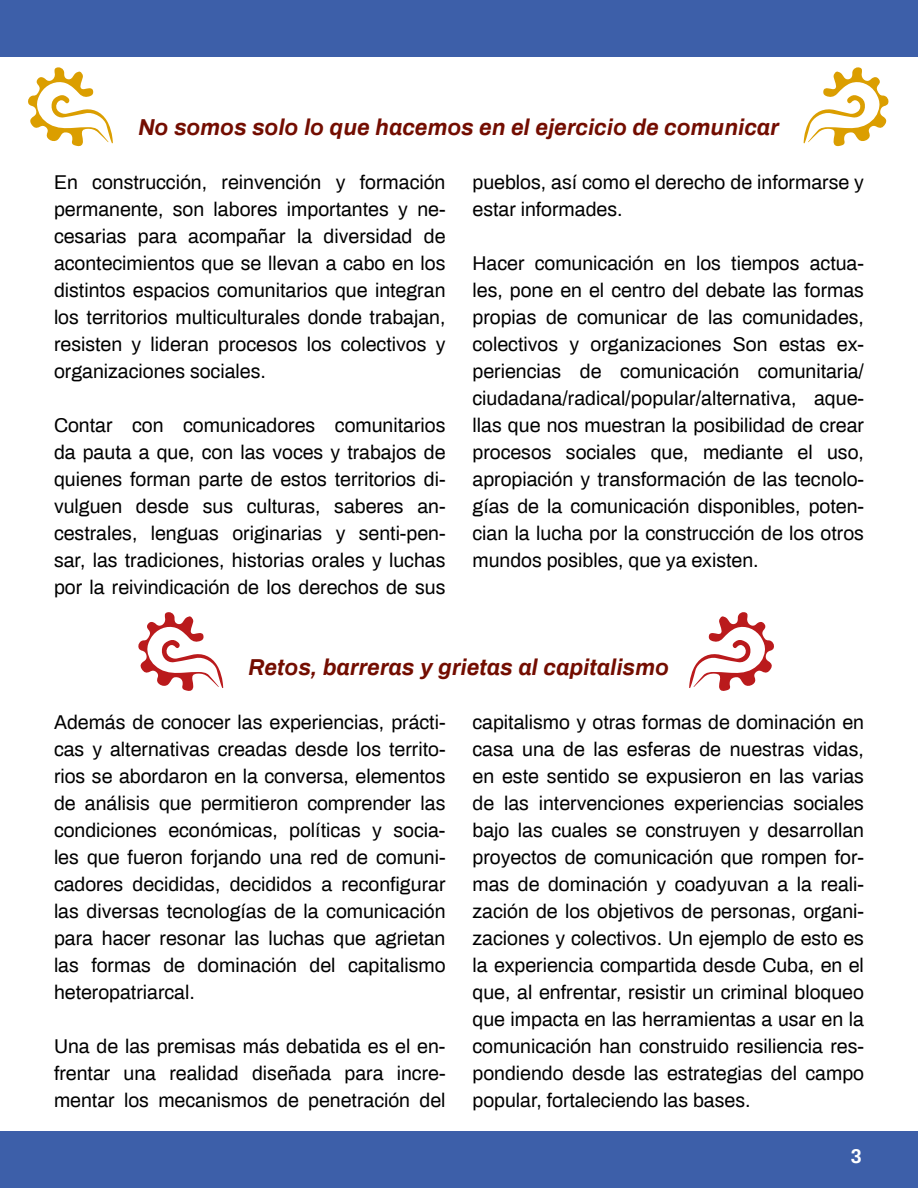
<style>
.page{position:relative;width:918px;height:1188px;background:#fff}
.page>*{position:absolute;margin:0;border:0;box-sizing:border-box;transform-origin:0 0}
.t1{font:italic 700 22.5px "Archivo";color:#730d00}
.t2{font:19.5px/27px "Archivo";color:#000;text-align:justify}
.t3{font:700 19.5px "Archivo";color:#fff}
</style>
<div class="page">
<div style="left:0;top:1132px;width:918px;height:56px;background:#3d5fa9"></div>
<div style="left:0;top:0;width:918px;height:56px;background:#3d5fa9"></div>
<svg style="left:804px;top:67px;width:85px;height:80px"></svg>
<svg style="left:689px;top:612px;width:85px;height:79px"></svg>
<svg style="left:28px;top:67px;width:85px;height:80px"></svg>
<svg style="left:138px;top:612px;width:85px;height:79px"></svg>
<p class="t1" style="left:139px;top:112px;width:642px">No somos solo lo que hacemos en el ejercicio de comunicar</p>
<p class="t2" style="left:54px;top:168px;width:393px">En construcción, reinvención y formación permanente, son labores importantes y ne&shy;cesarias para acompañar la diversidad de acontecimientos que se llevan a cabo en los distintos espacios comunitarios que integran los territorios multiculturales donde trabajan, resisten y lideran procesos los colectivos y organizaciones sociales.</p>
<p class="t2" style="left:54px;top:411px;width:393px">Contar con comunicadores comunitarios da pauta a que, con las voces y trabajos de quienes forman parte de estos territorios di&shy;vulguen desde sus culturas, saberes an&shy;cestrales, lenguas originarias y senti-pen&shy;sar, las tradiciones, historias orales y luchas por la reivindicación de los derechos de sus</p>
<p class="t2" style="left:473px;top:168px;width:393px">pueblos, así como el derecho de informarse y estar informades.</p>
<p class="t2" style="left:473px;top:249px;width:393px">Hacer comunicación en los tiempos actua&shy;les, pone en el centro del debate las formas propias de comunicar de las comunidades, colectivos y organizaciones Son estas ex&shy;periencias de comunicación comunitaria/ ciudadana/radical/popular/alternativa, aque&shy;llas que nos muestran la posibilidad de crear procesos sociales que, mediante el uso, apropiación y transformación de las tecnolo&shy;gías de la comunicación disponibles, poten&shy;cian la lucha por la construcción de los otros mundos posibles, que ya existen.</p>
<p class="t1" style="left:249px;top:652px;width:422px">Retos, barreras y grietas al capitalismo</p>
<p class="t2" style="left:54px;top:708px;width:393px">Además de conocer las experiencias, prácti&shy;cas y alternativas creadas desde los territo&shy;rios se abordaron en la conversa, elementos de análisis que permitieron comprender las condiciones económicas, políticas y socia&shy;les que fueron forjando una red de comuni&shy;cadores decididas, decididos a reconfigurar las diversas tecnologías de la comunicación para hacer resonar las luchas que agrietan las formas de dominación del capitalismo heteropatriarcal.</p>
<p class="t2" style="left:54px;top:1032px;width:393px">Una de las premisas más debatida es el en&shy;frentar una realidad diseñada para incre&shy;mentar los mecanismos de penetración del</p>
<p class="t2" style="left:473px;top:708px;width:393px">capitalismo y otras formas de dominación en casa una de las esferas de nuestras vidas, en este sentido se expusieron en las varias de las intervenciones experiencias sociales bajo las cuales se construyen y desarrollan proyectos de comunicación que rompen for&shy;mas de dominación y coadyuvan a la reali&shy;zación de los objetivos de personas, organi&shy;zaciones y colectivos. Un ejemplo de esto es la experiencia compartida desde Cuba, en el que, al enfrentar, resistir un criminal bloqueo que impacta en las herramientas a usar en la comunicación han construido resiliencia res&shy;pondiendo desde las estrategias del campo popular, fortaleciendo las bases.</p>
<p class="t3" style="left:851px;top:1143px;width:12px">3</p>
</div>
